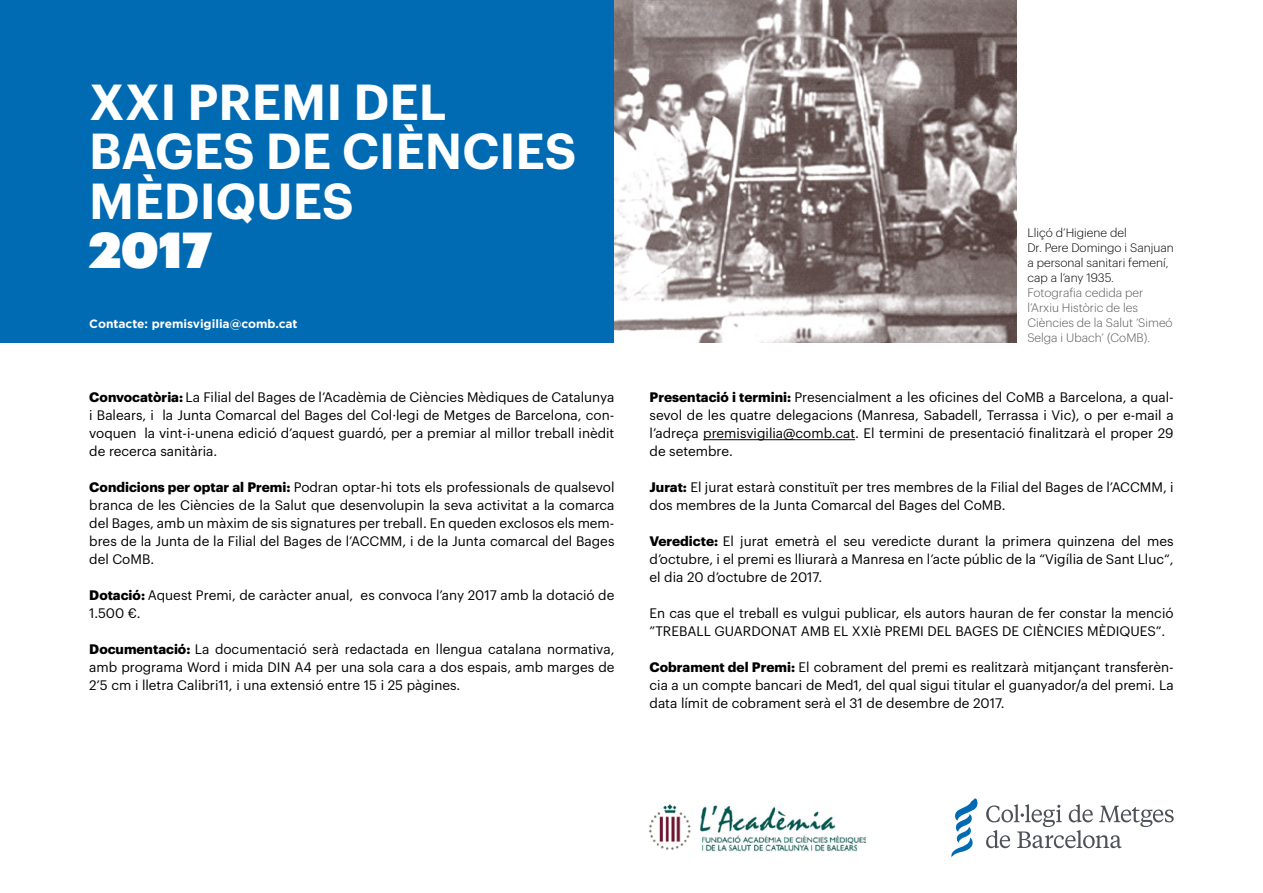
<style>
.page{position:relative;width:1263px;height:893px;background:#fff}
.page>*{position:absolute;margin:0;border:0;box-sizing:border-box;transform-origin:0 0}
.t1{font:600 49.5px/49.5px "Graphik";color:#fff}
.t2{font:49.5px "Graphik Super";color:#fff}
.t3{font:13.5px/18px "Graphik";color:#000;text-align:justify}
.t4{font:300 12px/15px "Graphik";color:#58585a}
.t5{font:300 12px/15px "Graphik";color:#000}
.t6{font:700 12px "Gotham";color:#fff}
.s1{font-weight:700}
</style>
<div class="page">
<hr style="left:703px;top:439px;width:152px;height:1px;background:#000">
<svg style="left:986px;top:804px;width:188px;height:44px"></svg>
<svg style="left:951px;top:798px;width:27px;height:59px"></svg>
<div style="left:0;top:0;width:1016px;height:342px;background:#006bb3"></div>
<img style="left:614px;top:0;width:402px;height:342px">
<img style="left:648px;top:804px;width:218px;height:48px">
<h1 class="t1" style="left:89px;top:72px;width:489px">XXI PREMI DEL<br>BAGES DE CIÈNCIES<br>MÈDIQUES</h1>
<h1 class="t2" style="left:89px;top:211px;width:124px">2017</h1>
<p class="t6" style="left:89px;top:317px;width:210px">Contacte: premisvigilia@comb.cat</p>
<p class="t3" style="left:89px;top:387px;width:527px"><span class="s1">Convocatòria:</span> La Filial del Bages de l’Acadèmia de Ciències Mèdiques de Catalunya i Balears, i la Junta Comarcal del Bages del Col·legi de Metges de Barcelona, con&shy;voquen la vint-i-unena edició d’aquest guardó, per a premiar al millor treball inèdit de recerca sanitària.</p>
<p class="t3" style="left:89px;top:477px;width:527px"><span class="s1">Condicions per optar al Premi:</span> Podran optar-hi tots els professionals de qualsevol branca de les Ciències de la Salut que desenvolupin la seva activitat a la comarca del Bages, amb un màxim de sis signatures per treball. En queden exclosos els mem&shy;bres de la Junta de la Filial del Bages de l’ACCMM, i de la Junta comarcal del Bages del CoMB.</p>
<p class="t3" style="left:89px;top:585px;width:527px"><span class="s1">Dotació:</span> Aquest Premi, de caràcter anual, es convoca l’any 2017 amb la dotació de<br>1.500 €.</p>
<p class="t3" style="left:89px;top:639px;width:527px"><span class="s1">Documentació:</span> La documentació serà redactada en llengua catalana normativa, amb programa Word i mida DIN A4 per una sola cara a dos espais, amb marges de 2’5 cm i lletra Calibri11, i una extensió entre 15 i 25 pàgines.</p>
<p class="t5" style="left:1027px;top:225px;width:148px">Lliçó d’Higiene del<br>Dr. Pere Domingo i Sanjuan a personal sanitari femení, cap a l’any 1935.</p>
<p class="t4" style="left:1027px;top:285px;width:147px">Fotografia cedida per l’Arxiu Històric de les<br>Ciències de la Salut ‘Simeó<br>Selga i Ubach’ (CoMB).</p>
<p class="t3" style="left:649px;top:387px;width:526px"><span class="s1">Presentació i termini:</span> Presencialment a les oficines del CoMB a Barcelona, a qual&shy;sevol de les quatre delegacions (Manresa, Sabadell, Terrassa i Vic), o per e-mail a l’adreça premisvigilia@comb.cat. El termini de presentació finalitzarà el proper 29 de setembre.</p>
<p class="t3" style="left:649px;top:477px;width:526px"><span class="s1">Jurat:</span> El jurat estarà constituït per tres membres de la Filial del Bages de l’ACCMM, i dos membres de la Junta Comarcal del Bages del CoMB.</p>
<p class="t3" style="left:649px;top:531px;width:526px"><span class="s1">Veredicte:</span> El jurat emetrà el seu veredicte durant la primera quinzena del mes d’octubre, i el premi es lliurarà a Manresa en l’acte públic de la “Vigília de Sant Lluc“, el dia 20 d’octubre de 2017.</p>
<p class="t3" style="left:649px;top:603px;width:525px">En cas que el treball es vulgui publicar, els autors hauran de fer constar la menció ”TREBALL GUARDONAT AMB EL XXIè PREMI DEL BAGES DE CIÈNCIES MÈDIQUES”.</p>
<p class="t3" style="left:649px;top:657px;width:526px"><span class="s1">Cobrament del Premi:</span> El cobrament del premi es realitzarà mitjançant transferèn&shy;cia a un compte bancari de Med1, del qual sigui titular el guanyador/a del premi. La data límit de cobrament serà el 31 de desembre de 2017.</p>
</div>
